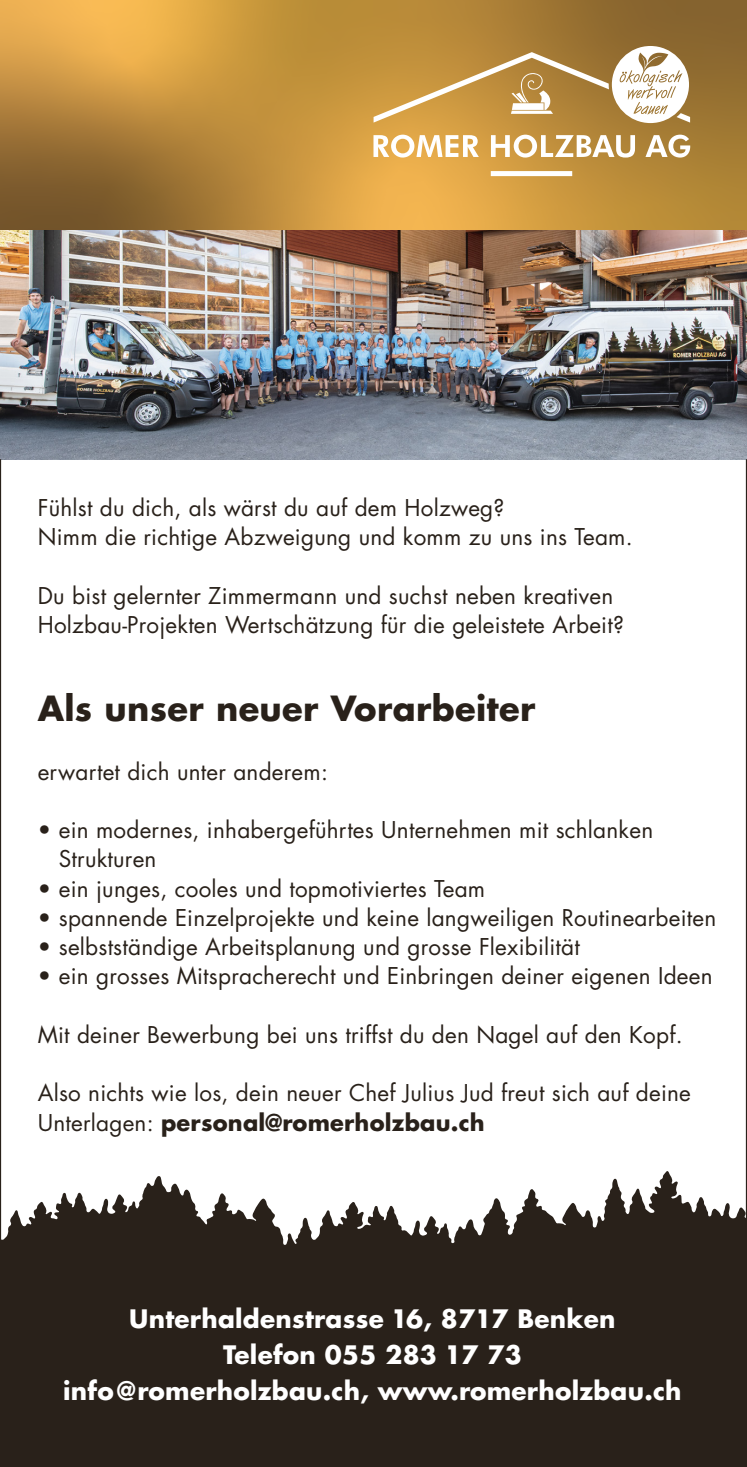
<style>
.page{position:relative;width:747px;height:1467px;background:#fff}
.page>*{position:absolute;margin:0;border:0;box-sizing:border-box;transform-origin:0 0}
.t1{font:700 33.75px "Futura Std";letter-spacing:.01em;color:#29211a}
.t2{font:700 24.75px/36px "Futura Std";letter-spacing:.01em;color:#fff;text-align:center}
.t3{font:22.5px/29.2px "Futura Std";letter-spacing:.01em;color:#29211a}
.s1{font-weight:700}
</style>
<div class="page">
<img style="left:0;top:230px;width:746px;height:229px">
<svg style="left:0;top:0;width:746px;height:230px;background:#ba8b3c"></svg>
<svg style="left:373px;top:46px;width:317px;height:130px"></svg>
<svg style="left:1px;top:1171px;width:744px;height:296px;background:#453f39"></svg>
<hr style="left:745px;top:459px;width:1px;height:1008px;background:#29211a">
<hr style="left:0;top:459px;width:1px;height:1008px;background:#29211a">
<p class="t3" style="left:38px;top:494px;width:596px">Fühlst du dich, als wärst du auf dem Holzweg?<br>Nimm die richtige Abzweigung und komm zu uns ins Team.</p>
<p class="t3" style="left:38px;top:581px;width:587px">Du bist gelernter Zimmermann und suchst neben kreativen<br>Holzbau-Projekten Wertschätzung für die geleistete Arbeit?</p>
<h1 class="t1" style="left:38px;top:686px;width:499px">Als unser neuer Vorarbeiter</h1>
<p class="t3" style="left:38px;top:757px;width:291px">erwartet dich unter anderem:</p>
<p class="t3" style="left:59px;top:815px;width:595px;text-indent:-21px">• ein modernes, inhabergeführtes Unternehmen mit schlanken<br>Strukturen</p>
<p class="t3" style="left:38px;top:874px;width:448px">• ein junges, cooles und topmotiviertes Team</p>
<p class="t3" style="left:38px;top:903px;width:679px">• spannende Einzelprojekte und keine langweiligen Routinearbeiten</p>
<p class="t3" style="left:38px;top:932px;width:543px">• selbstständige Arbeitsplanung und grosse Flexibilität</p>
<p class="t3" style="left:38px;top:962px;width:676px">• ein grosses Mitspracherecht und Einbringen deiner eigenen Ideen</p>
<p class="t3" style="left:38px;top:1020px;width:646px">Mit deiner Bewerbung bei uns triffst du den Nagel auf den Kopf.</p>
<p class="t3" style="left:38px;top:1079px;width:654px">Also nichts wie los, dein neuer Chef Julius Jud freut sich auf deine<br>Unterlagen: <span class="s1">personal@romerholzbau.ch</span></p>
<p class="t2" style="left:63px;top:1301px;width:619px">Unterhaldenstrasse 16, 8717 Benken<br>Telefon 055 283 17 73<br>info@romerholzbau.ch, www.romerholzbau.ch</p>
</div>
